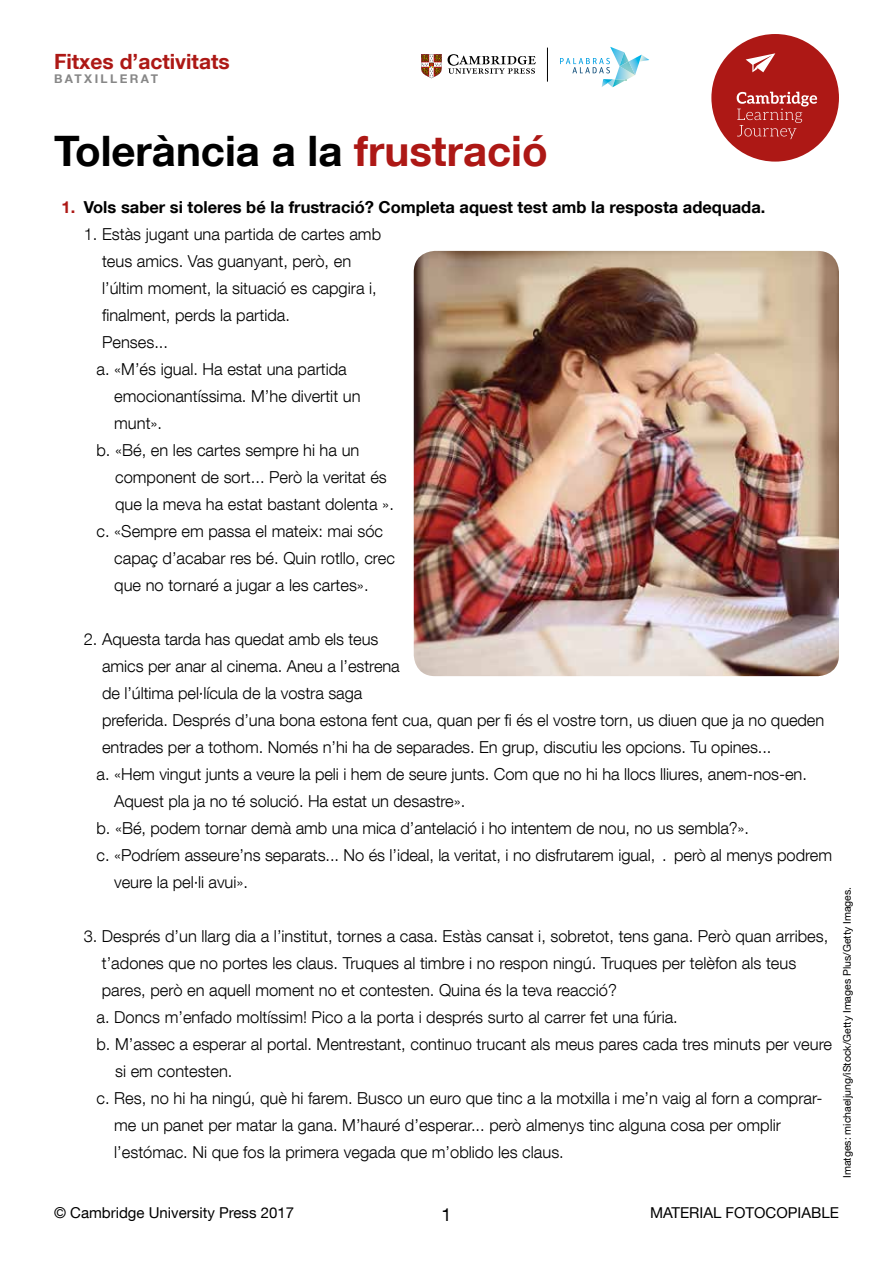
<style>
.page{position:relative;width:893px;height:1263px;background:#fff}
.page>*{position:absolute;margin:0;border:0;box-sizing:border-box;transform-origin:0 0}
.t1{font:700 42px "Helvetica Neue LT Com";color:#000}
.t2{font:700 21px "Helvetica Neue LT Com";color:#ad1815}
.t3{font:18px "Helvetica Neue LT Com";color:#000}
.t4{font:300 16.5px "Helvetica Neue LT Com";color:#000}
.t5{font:700 16.5px "Helvetica Neue LT Com";color:#000}
.t6{font:15px "Helvetica Neue LT Com";color:#000}
.t7{font:700 12px "Helvetica Neue LT Com";letter-spacing:.2em;color:#878787}
.t8{font:10.5px "Helvetica Neue LT Com";color:#000}
.s1{color:#ad1815}
</style>
<div class="page">
<div style="left:711px;top:34px;width:128px;height:128px;background:#ad1815;border-radius:50%"></div>
<svg style="left:737px;top:92px;width:80px;height:47px"></svg>
<svg style="left:746px;top:53px;width:29px;height:19px"></svg>
<hr style="left:547px;top:48px;width:1px;height:34px;background:#000">
<svg style="left:421px;top:54px;width:21px;height:24px"></svg>
<svg style="left:448px;top:54px;width:88px;height:20px"></svg>
<svg style="left:560px;top:47px;width:89px;height:40px"></svg>
<img style="left:612px;top:79px;width:14px;height:8px">
<img style="left:414px;top:251px;width:425px;height:425px">
<p class="t2" style="left:54px;top:48px;width:177px">Fitxes d’activitats</p>
<p class="t7" style="left:54px;top:72px;width:105px">BATXILLERAT</p>
<h1 class="t1" style="left:54px;top:125px;width:495px">Tolerància a la <span class="s1">frustració</span></h1>
<p class="t5" style="left:61px;top:197px;width:705px"><span class="s1">1.</span> Vols saber si toleres bé la frustració? Completa aquest test amb la resposta adequada.</p>
<p class="t4" style="left:84px;top:224px;width:299px">1. Estàs jugant una partida de cartes amb</p>
<p class="t4" style="left:102px;top:251px;width:251px">teus amics. Vas guanyant, però, en</p>
<p class="t4" style="left:102px;top:278px;width:276px">l’últim moment, la situació es capgira i,</p>
<p class="t4" style="left:102px;top:305px;width:189px">finalment, perds la partida.</p>
<p class="t4" style="left:102px;top:332px;width:68px">Penses...</p>
<p class="t4" style="left:97px;top:359px;width:252px">a. «M’és igual. Ha estat una partida</p>
<p class="t4" style="left:114px;top:386px;width:248px">emocionantíssima. M’he divertit un</p>
<p class="t4" style="left:114px;top:413px;width:49px">munt».</p>
<p class="t4" style="left:97px;top:440px;width:264px">b. «Bé, en les cartes sempre hi ha un</p>
<p class="t4" style="left:115px;top:467px;width:273px">component de sort... Però la veritat és</p>
<p class="t4" style="left:115px;top:494px;width:280px">que la meva ha estat bastant dolenta ».</p>
<p class="t4" style="left:97px;top:521px;width:288px">c. «Sempre em passa el mateix: mai sóc</p>
<p class="t4" style="left:114px;top:548px;width:282px">capaç d’acabar res bé. Quin rotllo, crec</p>
<p class="t4" style="left:114px;top:575px;width:256px">que no tornaré a jugar a les cartes».</p>
<p class="t4" style="left:84px;top:629px;width:296px">2. Aquesta tarda has quedat amb els teus</p>
<p class="t4" style="left:102px;top:656px;width:299px">amics per anar al cinema. Aneu a l’estrena</p>
<p class="t4" style="left:102px;top:683px;width:262px">de l’última pel·lícula de la vostra saga</p>
<p class="t4" style="left:102px;top:710px;width:724px">preferida. Després d’una bona estona fent cua, quan per fi és el vostre torn, us diuen que ja no queden</p>
<p class="t4" style="left:102px;top:737px;width:671px">entrades per a tothom. Només n’hi ha de separades. En grup, discutiu les opcions. Tu opines...</p>
<p class="t4" style="left:97px;top:764px;width:712px">a. «Hem vingut junts a veure la peli i hem de seure junts. Com que no hi ha llocs lliures, anem-nos-en.</p>
<p class="t4" style="left:114px;top:791px;width:353px">Aquest pla ja no té solució. Ha estat un desastre».</p>
<p class="t4" style="left:97px;top:818px;width:654px">b. «Bé, podem tornar demà amb una mica d’antelació i ho intentem de nou, no us sembla?».</p>
<p class="t4" style="left:97px;top:845px;width:737px">c. «Podríem asseure’ns separats... No és l’ideal, la veritat, i no disfrutarem igual, . però al menys podrem</p>
<p class="t4" style="left:114px;top:872px;width:135px">veure la pel·li avui».</p>
<p class="t4" style="left:84px;top:926px;width:746px">3. Després d’un llarg dia a l’institut, tornes a casa. Estàs cansat i, sobretot, tens gana. Però quan arribes,</p>
<p class="t4" style="left:102px;top:953px;width:696px">t’adones que no portes les claus. Truques al timbre i no respon ningú. Truques per telèfon als teus</p>
<p class="t4" style="left:102px;top:980px;width:517px">pares, però en aquell moment no et contesten. Quina és la teva reacció?</p>
<p class="t4" style="left:97px;top:1007px;width:583px">a. Doncs m’enfado moltíssim! Pico a la porta i després surto al carrer fet una fúria.</p>
<p class="t4" style="left:97px;top:1034px;width:737px">b. M’assec a esperar al portal. Mentrestant, continuo trucant als meus pares cada tres minuts per veure</p>
<p class="t4" style="left:115px;top:1061px;width:119px">si em contesten.</p>
<p class="t4" style="left:97px;top:1088px;width:727px">c. Res, no hi ha ningú, què hi farem. Busco un euro que tinc a la motxilla i me’n vaig al forn a comprar-</p>
<p class="t4" style="left:114px;top:1115px;width:668px">me un panet per matar la gana. M’hauré d’esperar... però almenys tinc alguna cosa per omplir</p>
<p class="t4" style="left:114px;top:1142px;width:451px">l’estómac. Ni que fos la primera vegada que m’oblido les claus.</p>
<p class="t8" style="left:840px;top:1178px;width:293px;rotate:-90deg">Imatges: michaeljung/iStock/Getty Images Plus/Getty Images.</p>
<p class="t6" style="left:54px;top:1204px;width:242px">© Cambridge University Press 2017</p>
<p class="t3" style="left:441px;top:1203px;width:12px">1</p>
<p class="t6" style="left:650px;top:1204px;width:190px">MATERIAL FOTOCOPIABLE</p>
</div>
